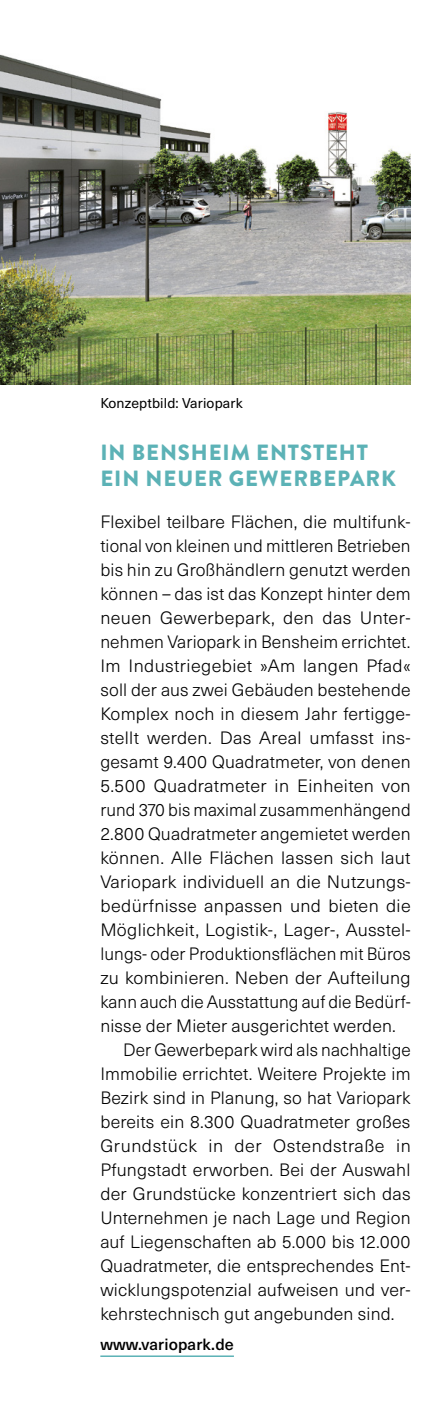
<style>
.page{position:relative;width:435px;height:1408px;background:#fff}
.page>*{position:absolute;margin:0;border:0;box-sizing:border-box;transform-origin:0 0}
.t1{font:900 22px/26.4px "Brandon Grotesque";letter-spacing:.04em;color:#5cb2b6}
.t2{font:300 17.6px "Neue Haas Unica W1 G";letter-spacing:.01em;color:#000}
.t3{font:300 17.6px "Neue Haas Unica W1 G";letter-spacing:.03em;color:#000}
.t4{font:500 16px "Neue Haas Unica W1 G";letter-spacing:.01em;color:#000}
.t5{font:14px "Neue Haas Unica W1 G";letter-spacing:.01em;color:#000}
</style>
<div class="page">
<hr style="left:100px;top:1355px;width:134px;height:2px;background:#5cb2b6">
<img style="left:0;top:54px;width:410px;height:330px">
<p class="t5" style="left:100px;top:393px;width:144px">Konzeptbild: Variopark</p>
<p class="t1" style="left:100px;top:440px;width:297px">IN BENSHEIM ENTSTEHT<br>EIN NEUER GEWERBEPARK</p>
<p class="t2" style="left:100px;top:509px;width:311px">Flexibel teilbare Flächen, die multifunk-</p>
<p class="t2" style="left:100px;top:533px;width:311px">tional von kleinen und mittleren Betrieben</p>
<p class="t2" style="left:100px;top:557px;width:311px">bis hin zu Großhändlern genutzt werden</p>
<p class="t2" style="left:100px;top:581px;width:311px">können – das ist das Konzept hinter dem</p>
<p class="t2" style="left:100px;top:605px;width:311px">neuen Gewerbepark, den das Unter-</p>
<p class="t2" style="left:100px;top:629px;width:311px">nehmen Variopark in Bensheim errichtet.</p>
<p class="t2" style="left:100px;top:653px;width:312px">Im Industriegebiet »Am langen Pfad«</p>
<p class="t2" style="left:100px;top:677px;width:311px">soll der aus zwei Gebäuden bestehende</p>
<p class="t2" style="left:100px;top:701px;width:311px">Komplex noch in diesem Jahr fertigge-</p>
<p class="t2" style="left:100px;top:725px;width:311px">stellt werden. Das Areal umfasst ins-</p>
<p class="t2" style="left:100px;top:749px;width:311px">gesamt 9.400 Quadratmeter, von denen</p>
<p class="t2" style="left:100px;top:773px;width:312px">5.500 Quadratmeter in Einheiten von</p>
<p class="t2" style="left:100px;top:797px;width:312px">rund 370 bis maximal zusammenhängend</p>
<p class="t2" style="left:100px;top:821px;width:311px">2.800 Quadratmeter angemietet werden</p>
<p class="t2" style="left:100px;top:845px;width:311px">können. Alle Flächen lassen sich laut</p>
<p class="t2" style="left:100px;top:869px;width:311px">Variopark individuell an die Nutzungs-</p>
<p class="t2" style="left:100px;top:893px;width:311px">bedürfnisse anpassen und bieten die</p>
<p class="t2" style="left:100px;top:917px;width:311px">Möglichkeit, Logistik-, Lager-, Ausstel-</p>
<p class="t2" style="left:100px;top:941px;width:312px">lungs- oder Produktionsflächen mit Büros</p>
<p class="t2" style="left:100px;top:965px;width:311px">zu kombinieren. Neben der Aufteilung</p>
<p class="t2" style="left:100px;top:989px;width:311px">kann auch die Ausstattung auf die Bedürf-</p>
<p class="t2" style="left:100px;top:1013px;width:297px">nisse der Mieter ausgerichtet werden.</p>
<p class="t2" style="left:123px;top:1037px;width:289px">Der Gewerbepark wird als nachhaltige</p>
<p class="t2" style="left:100px;top:1061px;width:311px">Immobilie errichtet. Weitere Projekte im</p>
<p class="t2" style="left:100px;top:1085px;width:311px">Bezirk sind in Planung, so hat Variopark</p>
<p class="t2" style="left:100px;top:1109px;width:311px">bereits ein 8.300 Quadratmeter großes</p>
<p class="t3" style="left:100px;top:1133px;width:312px">Grundstück in der Ostendstraße in</p>
<p class="t2" style="left:100px;top:1157px;width:311px">Pfungstadt erworben. Bei der Auswahl</p>
<p class="t2" style="left:100px;top:1181px;width:311px">der Grundstücke konzentriert sich das</p>
<p class="t2" style="left:100px;top:1205px;width:311px">Unternehmen je nach Lage und Region</p>
<p class="t2" style="left:100px;top:1229px;width:311px">auf Liegenschaften ab 5.000 bis 12.000</p>
<p class="t2" style="left:100px;top:1253px;width:311px">Quadratmeter, die entsprechendes Ent-</p>
<p class="t2" style="left:100px;top:1277px;width:311px">wicklungspotenzial aufweisen und ver-</p>
<p class="t2" style="left:100px;top:1301px;width:295px">kehrstechnisch gut angebunden sind.</p>
<p class="t4" style="left:100px;top:1332px;width:135px">www.variopark.de</p>
</div>
